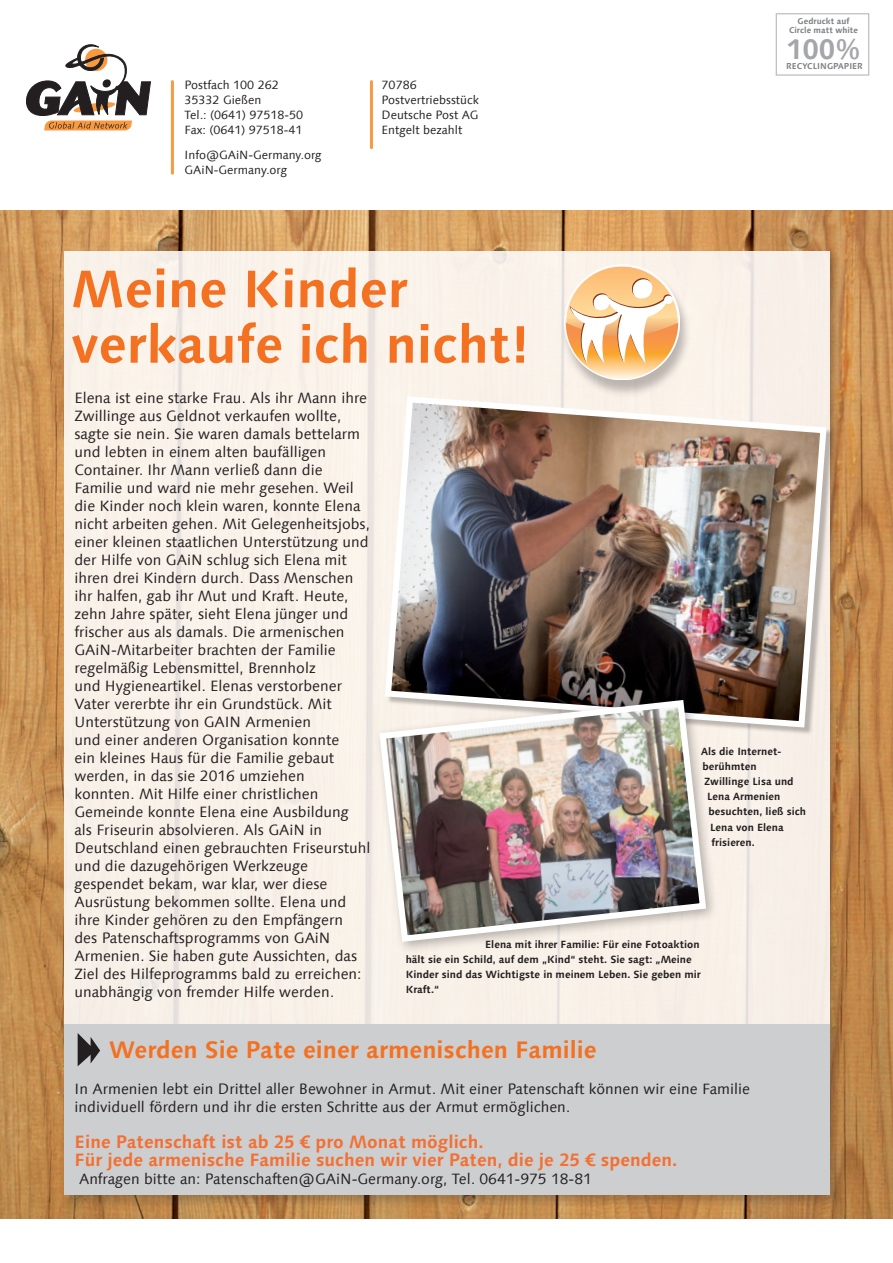
<style>
.page{position:relative;width:893px;height:1263px;background:#fff}
.page>*{position:absolute;margin:0;border:0;box-sizing:border-box;transform-origin:0 0}
.t1{font:700 52.5px/55.5px "Linotype Syntax Com";color:#f37121}
.t2{font:700 28.5px "Linotype Syntax Com";color:#a5a6aa}
.t3{font:700 24px "Linotype Syntax Com";color:#f37121}
.t4{font:700 18px/18px "Linotype Syntax Com";color:#f37033}
.t5{font:15px/18px "Linotype Syntax Com";color:#231f20}
.t6{font:12px/15px "Linotype Syntax Com";color:#231f20}
.t7{font:700 10.5px/15px "Linotype Syntax Com";color:#231f20}
.t8{font:700 8.55px "Linotype Syntax Com";color:#7c7e81}
.t9{font:700 8.4px/8.4px "Linotype Syntax Com";color:#7c7e81;text-align:center}
</style>
<div class="page">
<hr style="left:171px;top:82px;width:3px;height:91px;background:#f89a41">
<svg style="left:26px;top:45px;width:125px;height:85px"></svg>
<hr style="left:370px;top:82px;width:3px;height:66px;background:#f89a41">
<div style="left:776px;top:13px;width:93px;height:63px;border:1px solid #bebfc2"></div>
<img style="left:0;top:210px;width:893px;height:1008px">
<div style="left:64px;top:251px;width:766px;height:774px;background:#f9f1e9"></div>
<div style="left:62px;top:1022px;width:782px;height:187px;background:#231f20;opacity:.25"></div>
<div style="left:64px;top:1025px;width:766px;height:170px;background:#cdced0"></div>
<svg style="left:78px;top:1033px;width:22px;height:33px"></svg>
<div style="left:561px;top:267px;width:131px;height:131px;background:#231f20;opacity:.29"></div>
<svg style="left:566px;top:266px;width:112px;height:112px"></svg>
<svg style="left:566px;top:278px;width:112px;height:101px;background:#f5d0a5"></svg>
<img style="left:385px;top:393px;width:445px;height:338px">
<div style="left:374px;top:694px;width:345px;height:260px;background:#231f20;opacity:.32"></div>
<img style="left:376px;top:697px;width:333px;height:248px">
<p class="t6" style="left:185px;top:77px;width:120px">Postfach 100 262<br>35332 Gießen<br>Tel.: (0641) 97518-50<br>Fax: (0641) 97518-41</p>
<p class="t6" style="left:382px;top:77px;width:99px">70786<br>Postvertriebsstück<br>Deutsche Post AG<br>Entgelt bezahlt</p>
<p class="t6" style="left:185px;top:147px;width:139px">Info@GAiN-Germany.org<br>GAiN-Germany.org</p>
<h1 class="t1" style="left:71px;top:260px;width:460px">Meine Kinder verkaufe ich nicht!</h1>
<p class="t9" style="left:789px;top:17px;width:71px">Gedruckt auf<br>Circle matt white</p>
<h2 class="t2" style="left:786px;top:31px;width:76px">100%</h2>
<p class="t8" style="left:786px;top:61px;width:78px">RECYCLINGPAPIER</p>
<p class="t5" style="left:74px;top:389px;width:298px">Elena ist eine starke Frau. Als ihr Mann ihre Zwillinge aus Geldnot verkaufen wollte, sagte sie nein. Sie waren damals bettelarm und lebten in einem alten baufälligen Container. Ihr Mann verließ dann die Familie und ward nie mehr gesehen. Weil die Kinder noch klein waren, konnte Elena nicht arbeiten gehen. Mit Gelegenheitsjobs, einer kleinen staatlichen Unterstützung und der Hilfe von GAiN schlug sich Elena mit ihren drei Kindern durch. Dass Menschen ihr halfen, gab ihr Mut und Kraft. Heute, zehn Jahre später, sieht Elena jünger und frischer aus als damals. Die armenischen GAiN-Mitarbeiter brachten der Familie regelmäßig Lebensmittel, Brennholz<br>und Hygieneartikel. Elenas verstorbener Vater vererbte ihr ein Grundstück. Mit Unterstützung von GAIN Armenien<br>und einer anderen Organisation konnte<br>ein kleines Haus für die Familie gebaut werden, in das sie 2016 umziehen<br>konnten. Mit Hilfe einer christlichen Gemeinde konnte Elena eine Ausbildung<br>als Friseurin absolvieren. Als GAiN in Deutschland einen gebrauchten Friseurstuhl und die dazugehörigen Werkzeuge gespendet bekam, war klar, wer diese Ausrüstung bekommen sollte. Elena und ihre Kinder gehören zu den Empfängern<br>des Patenschaftsprogramms von GAiN Armenien. Sie haben gute Aussichten, das Ziel des Hilfeprogramms bald zu erreichen: unabhängig von fremder Hilfe werden.</p>
<h3 class="t3" style="left:109px;top:1034px;width:489px">Werden Sie Pate einer armenischen Familie</h3>
<p class="t5" style="left:75px;top:1080px;width:677px">In Armenien lebt ein Drittel aller Bewohner in Armut. Mit einer Patenschaft können wir eine Familie individuell fördern und ihr die ersten Schritte aus der Armut ermöglichen.</p>
<p class="t4" style="left:75px;top:1132px;width:604px">Eine Patenschaft ist ab 25 € pro Monat möglich.<br>Für jede armenische Familie suchen wir vier Paten, die je 25 € spenden.</p>
<p class="t5" style="left:79px;top:1170px;width:514px">Anfragen bitte an: Patenschaften@GAiN-Germany.org, Tel. 0641-975 18-81</p>
<p class="t7" style="left:701px;top:744px;width:82px">Als die Internet-</p>
<p class="t7" style="left:702px;top:759px;width:56px">berühmten</p>
<p class="t7" style="left:704px;top:774px;width:91px">Zwillinge Lisa und</p>
<p class="t7" style="left:707px;top:789px;width:75px">Lena Armenien</p>
<p class="t7" style="left:708px;top:804px;width:99px">besuchten, ließ sich</p>
<p class="t7" style="left:710px;top:819px;width:75px">Lena von Elena</p>
<p class="t7" style="left:711px;top:834px;width:45px">frisieren.</p>
<p class="t7" style="left:406px;top:936px;width:297px;text-indent:79px">Elena mit ihrer Familie: Für eine Fotoaktion hält sie ein Schild, auf dem „Kind“ steht. Sie sagt: „Meine Kinder sind das Wichtigste in meinem Leben. Sie geben mir Kraft.“</p>
</div>
